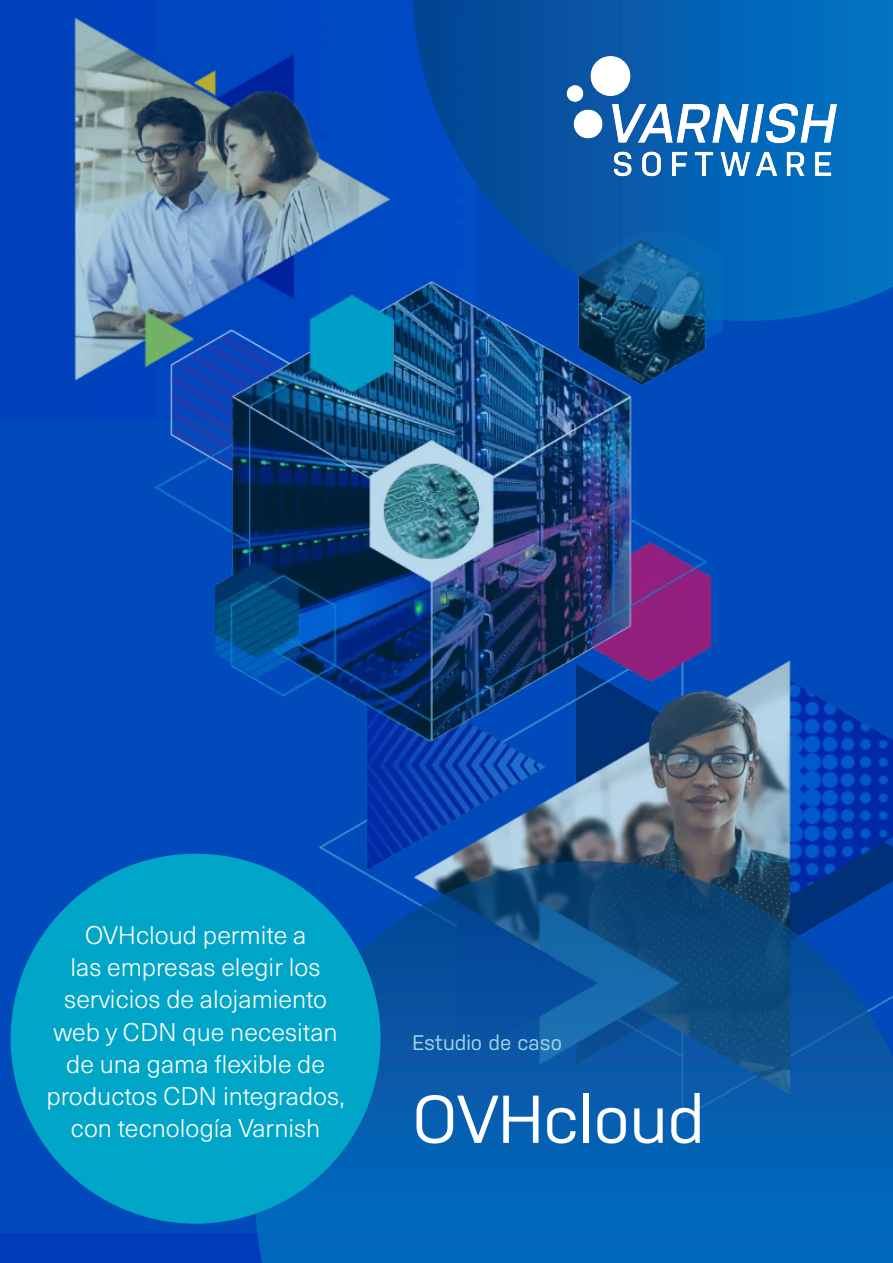
<style>
.page{position:relative;width:893px;height:1263px;background:#fff}
.page>*{position:absolute;margin:0;border:0;box-sizing:border-box;transform-origin:0 0}
.t1{font:67.5px "Nudista";color:#fff}
.Quote_1{font:300 25.05px/32.1px "Neue Haas Unica W1 G";color:#fff;text-align:center}
.t2{font:21px "Nudista";color:#a2d5e6}
</style>
<div class="page">
<img style="left:0;top:0;width:893px;height:1233px">
<svg style="left:255px;top:861px;width:638px;height:402px;background:#0758a5"></svg>
<svg style="left:412px;top:0;width:481px;height:321px;background:#0456ad"></svg>
<div style="left:11px;top:854px;width:370px;height:370px;background:#00a5c8;border-radius:50%"></div>
<img style="left:538px;top:0;width:329px;height:234px">
<p class="Quote_1" style="left:47px;top:918px;width:299px">OVHcloud permite a<br>las empresas elegir los servicios de alojamiento web y CDN que necesitan de una gama flexible de productos CDN integrados, con tecnología Varnish</p>
<p class="t2" style="left:412px;top:1030px;width:151px">Estudio de caso</p>
<p class="t1" style="left:412px;top:1080px;width:293px">OVHcloud</p>
</div>
